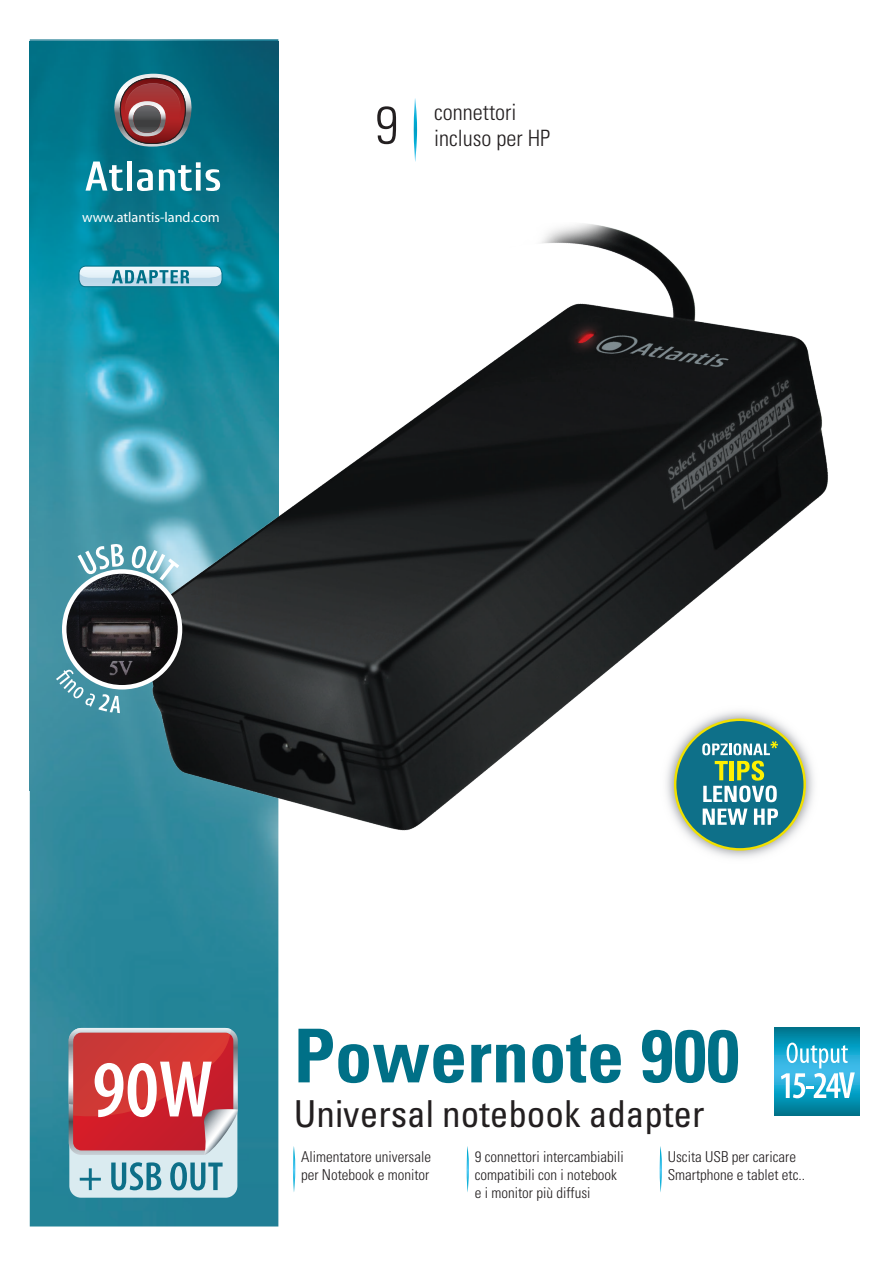
<style>
.page{position:relative;width:893px;height:1263px;background:#fff}
.page>*{position:absolute;margin:0;border:0;box-sizing:border-box;transform-origin:0 0}
.t1{font:700 condensed 74.25px "Univers LT Std";color:#007087}
.t2{font:300 condensed 52.65px "Univers LT Std";color:#231f20}
.t3{font:condensed 37.2px "Univers LT Std";color:#231f20}
.t4{font:300 condensed 22.5px "Univers LT Std";color:#231f20}
.t5{font:300 condensed 15px/18px "Univers LT Std";color:#231f20}
.t6{font:14.25px "Myriad Pro";color:#fff}
</style>
<div class="page">
<img style="left:30px;top:39px;width:248px;height:1187px">
<img style="left:30px;top:41px;width:248px;height:749px">
<svg style="left:86px;top:162px;width:37px;height:29px"></svg>
<div style="left:127px;top:162px;width:5px;height:29px;background:#fff"></div>
<svg style="left:113px;top:74px;width:80px;height:73px;background:#7b5f65"></svg>
<svg style="left:78px;top:265px;width:55px;height:23px"></svg>
<img style="left:133px;top:134px;width:695px;height:753px">
<svg style="left:293px;top:1146px;width:2px;height:46px"></svg>
<svg style="left:467px;top:1146px;width:2px;height:46px"></svg>
<svg style="left:414px;top:98px;width:3px;height:64px"></svg>
<svg style="left:774px;top:1028px;width:85px;height:87px;background:#068bab"></svg>
<svg style="left:660px;top:1146px;width:2px;height:46px"></svg>
<img style="left:659px;top:704px;width:162px;height:161px">
<div style="left:675px;top:720px;width:130px;height:129px;background:#0e7089;border-radius:50%"></div>
<svg style="left:702px;top:741px;width:76px;height:14px"></svg>
<svg style="left:703px;top:761px;width:74px;height:41px"></svg>
<svg style="left:703px;top:808px;width:44px;height:17px"></svg>
<svg style="left:754px;top:808px;width:24px;height:17px"></svg>
<svg style="left:781px;top:1042px;width:74px;height:56px"></svg>
<svg style="left:69px;top:1028px;width:169px;height:170px;background:#c98287"></svg>
<img style="left:64px;top:571px;width:116px;height:114px">
<div style="left:62px;top:569px;width:120px;height:120px;border:4px solid #fff;border-radius:50%"></div>
<svg style="left:78px;top:544px;width:46px;height:31px"></svg>
<svg style="left:131px;top:545px;width:48px;height:36px"></svg>
<svg style="left:56px;top:669px;width:64px;height:44px;background:#6195a1"></svg>
<p class="t6" style="left:82px;top:210px;width:139px">www.atlantis-land.com</p>
<p class="t2" style="left:375px;top:93px;width:25px">9</p>
<p class="t4" style="left:434px;top:98px;width:84px">connettori</p>
<p class="t4" style="left:434px;top:125px;width:118px">incluso per HP</p>
<p class="t1" style="left:294px;top:1010px;width:447px">Powernote 900</p>
<p class="t3" style="left:294px;top:1090px;width:412px">Universal notebook adapter</p>
<p class="t5" style="left:301px;top:1148px;width:131px">Alimentatore universale per Notebook e monitor</p>
<p class="t5" style="left:475px;top:1148px;width:151px">9 connettori intercambiabili</p>
<p class="t5" style="left:475px;top:1166px;width:144px">compatibili con i notebook</p>
<p class="t5" style="left:475px;top:1184px;width:117px">e i monitor più diffusi</p>
<p class="t5" style="left:668px;top:1148px;width:130px">Uscita USB per caricare</p>
<p class="t5" style="left:668px;top:1166px;width:139px">Smartphone e tablet etc..</p>
</div>
